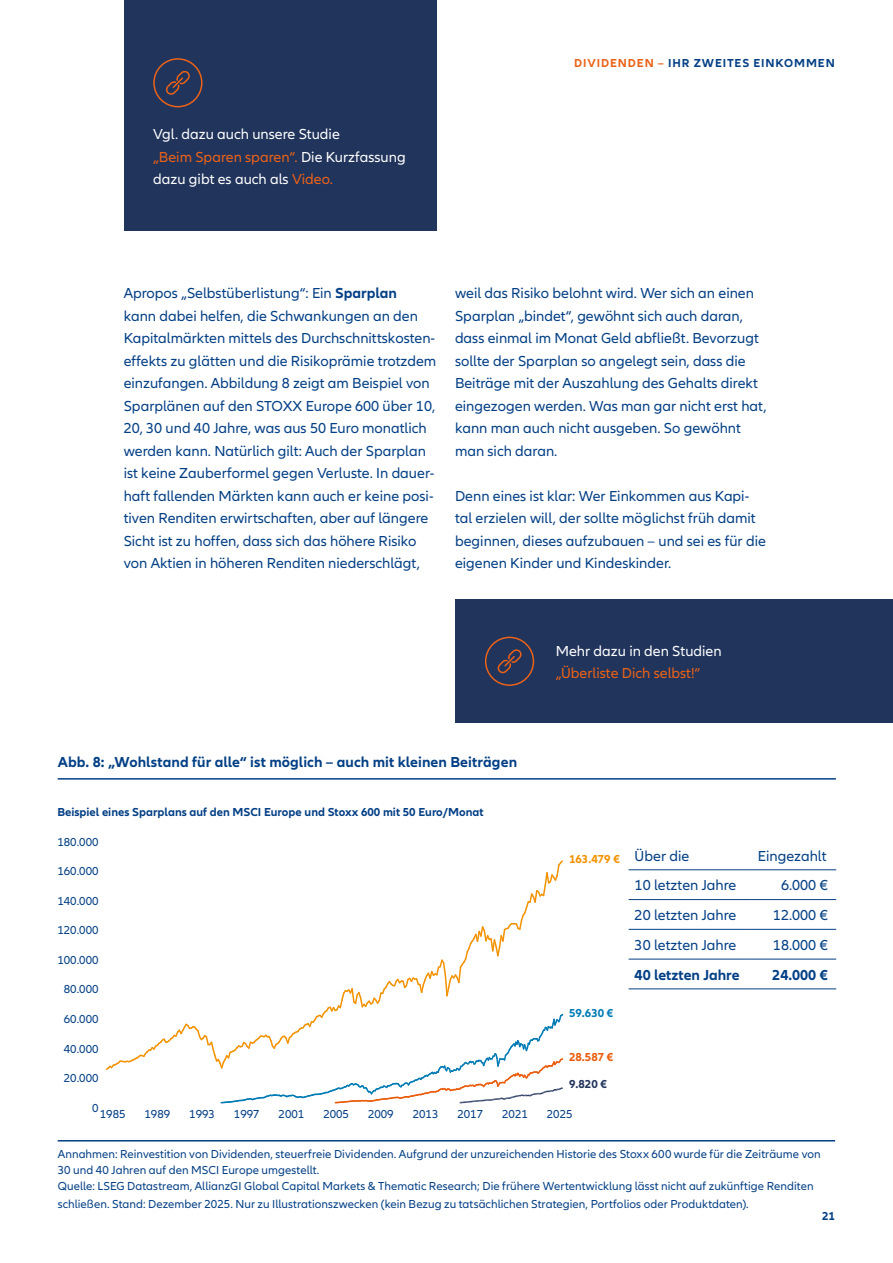
<style>
.page{position:relative;width:893px;height:1263px;background:#fff}
.page>*{position:absolute;margin:0;border:0;box-sizing:border-box;transform-origin:0 0}
.t1{font:15px/22.5px "Allianz Neo";color:#033f85}
.t2{font:15px/22.5px "Allianz Neo";color:#fff}
.t3{font:700 15px "Allianz Neo";letter-spacing:.005em;color:#033f85}
.t4{font:15px "Allianz Neo";color:#eb6218}
.t5{font:12px/15.6px "Allianz Neo";letter-spacing:.005em;color:#033f85}
.t6{font:700 12px "Allianz Neo";color:#033f85}
.t7{font:700 12px "Allianz Neo";letter-spacing:.075em;color:#033f85}
.t8{font:700 12px "Allianz Neo";color:#f39200}
.t9{font:700 12px "Allianz Neo";color:#007bb5}
.t10{font:700 12px "Allianz Neo";color:#ea5b0b}
.t11{font:700 12px "Allianz Neo";color:#21345c}
.s1{color:#eb6218}
.s2{color:#033f85}
.s3{font-weight:700}
</style>
<div class="page">
<div style="left:455px;top:600px;width:438px;height:123px;background:#21345c"></div>
<div style="left:124px;top:0;width:312px;height:230px;background:#21345c"></div>
<svg style="left:105px;top:860px;width:459px;height:243px"></svg>
<hr style="left:58px;top:778px;width:778px;height:2px;background:#033f85">
<hr style="left:58px;top:1140px;width:777px;height:1px;background:#033f85">
<svg style="left:153px;top:58px;width:50px;height:50px"></svg>
<svg style="left:484px;top:636px;width:51px;height:50px"></svg>
<hr style="left:629px;top:869px;width:123px;height:1px;background:#033f85">
<hr style="left:752px;top:869px;width:84px;height:1px;background:#033f85">
<hr style="left:629px;top:899px;width:123px;height:1px;background:#033f85">
<hr style="left:752px;top:899px;width:84px;height:1px;background:#033f85">
<hr style="left:629px;top:929px;width:123px;height:1px;background:#033f85">
<hr style="left:752px;top:929px;width:84px;height:1px;background:#033f85">
<hr style="left:629px;top:959px;width:123px;height:1px;background:#033f85">
<hr style="left:752px;top:959px;width:84px;height:1px;background:#033f85">
<hr style="left:629px;top:988px;width:123px;height:1px;background:#033f85">
<hr style="left:752px;top:988px;width:84px;height:1px;background:#033f85">
<p class="t2" style="left:153px;top:123px;width:254px">Vgl. dazu auch unsere Studie<br><span class="s1">„Beim Sparen sparen“.</span> Die Kurzfassung dazu gibt es auch als <span class="s1">Video.</span><span class="s2">.</span></p>
<p class="t7" style="left:574px;top:56px;width:262px"><span class="s1">DIVIDENDEN –</span> IHR ZWEITES EINKOMMEN</p>
<p class="t1" style="left:124px;top:282px;width:314px">Apropos „Selbstüberlistung“: Ein <span class="s3">Sparplan<br></span>kann dabei helfen, die Schwankungen an den Kapitalmärkten mittels des Durchschnittskosten&shy;effekts zu glätten und die Risikoprämie trotzdem einzufangen. Abbildung 8 zeigt am Beispiel von Sparplänen auf den STOXX Europe 600 über 10, 20, 30 und 40 Jahre, was aus 50 Euro monatlich werden kann. Natürlich gilt: Auch der Sparplan ist keine Zauberformel gegen Verluste. In dauer&shy;haft fallenden Märkten kann auch er keine posi&shy;tiven Renditen erwirtschaften, aber auf längere Sicht ist zu hoffen, dass sich das höhere Risiko von Aktien in höheren Renditen niederschlägt,</p>
<p class="t1" style="left:455px;top:282px;width:313px">weil das Risiko belohnt wird. Wer sich an einen Sparplan „bindet“, gewöhnt sich auch daran, dass einmal im Monat Geld abfließt. Bevorzugt sollte der Sparplan so angelegt sein, dass die Beiträge mit der Auszahlung des Gehalts direkt eingezogen werden. Was man gar nicht erst hat, kann man auch nicht ausgeben. So gewöhnt man sich daran.</p>
<p class="t1" style="left:455px;top:485px;width:312px">Denn eines ist klar: Wer Einkommen aus Kapi&shy;tal erzielen will, der sollte möglichst früh damit beginnen, dieses aufzubauen – und sei es für die eigenen Kinder und Kindeskinder.</p>
<p class="t3" style="left:58px;top:753px;width:461px">Abb. 8: „Wohlstand für alle“ ist möglich – auch mit kleinen Beiträgen</p>
<p class="t6" style="left:57px;top:805px;width:428px">Beispiel eines Sparplans auf den MSCI Europe und Stoxx 600 mit 50 Euro/Monat</p>
<p class="t5" style="left:57px;top:834px;width:43px">180.000</p>
<p class="t5" style="left:57px;top:864px;width:43px">160.000</p>
<p class="t5" style="left:57px;top:893px;width:43px">140.000</p>
<p class="t5" style="left:57px;top:923px;width:43px">120.000</p>
<p class="t5" style="left:57px;top:952px;width:43px">100.000</p>
<p class="t5" style="left:64px;top:982px;width:36px">80.000</p>
<p class="t5" style="left:64px;top:1011px;width:36px">60.000</p>
<p class="t5" style="left:64px;top:1041px;width:36px">40.000</p>
<p class="t5" style="left:64px;top:1071px;width:36px">20.000</p>
<p class="t2" style="left:556px;top:640px;width:167px">Mehr dazu in den Studien</p>
<p class="t4" style="left:556px;top:665px;width:146px">„Überliste Dich selbst!“</p>
<p class="t8" style="left:569px;top:852px;width:52px">163.479 €</p>
<p class="t9" style="left:569px;top:1005px;width:46px">59.630 €</p>
<p class="t10" style="left:569px;top:1050px;width:46px">28.587 €</p>
<p class="t11" style="left:569px;top:1077px;width:39px">9.820 €</p>
<p class="t1" style="left:635px;top:845px;width:56px">Über die</p>
<p class="t1" style="left:758px;top:845px;width:70px">Eingezahlt</p>
<p class="t1" style="left:635px;top:874px;width:103px">10 letzten Jahre</p>
<p class="t1" style="left:781px;top:874px;width:48px">6.000 €</p>
<p class="t1" style="left:635px;top:904px;width:103px">20 letzten Jahre</p>
<p class="t1" style="left:773px;top:904px;width:56px">12.000 €</p>
<p class="t1" style="left:635px;top:934px;width:103px">30 letzten Jahre</p>
<p class="t1" style="left:773px;top:934px;width:56px">18.000 €</p>
<p class="t3" style="left:635px;top:966px;width:106px">40 letzten Jahre</p>
<p class="t3" style="left:772px;top:966px;width:57px">24.000 €</p>
<p class="t5" style="left:92px;top:1100px;width:8px">0</p>
<p class="t5" style="left:100px;top:1106px;width:27px">1985</p>
<p class="t5" style="left:145px;top:1106px;width:27px">1989</p>
<p class="t5" style="left:189px;top:1106px;width:27px">1993</p>
<p class="t5" style="left:234px;top:1106px;width:27px">1997</p>
<p class="t5" style="left:279px;top:1106px;width:27px">2001</p>
<p class="t5" style="left:323px;top:1106px;width:27px">2005</p>
<p class="t5" style="left:368px;top:1106px;width:27px">2009</p>
<p class="t5" style="left:413px;top:1106px;width:27px">2013</p>
<p class="t5" style="left:457px;top:1106px;width:27px">2017</p>
<p class="t5" style="left:502px;top:1106px;width:27px">2021</p>
<p class="t5" style="left:547px;top:1106px;width:27px">2025</p>
<p class="t5" style="left:58px;top:1147px;width:764px">Annahmen: Reinvestition von Dividenden, steuerfreie Dividenden. Aufgrund der unzureichenden Historie des Stoxx 600 wurde für die Zeiträume von<br>30 und 40 Jahren auf den MSCI Europe umgestellt.<br>Quelle: LSEG Datastream, AllianzGI Global Capital Markets &amp; Thematic Research; Die frühere Wertentwicklung lässt nicht auf zukünftige Renditen</p>
<p class="t5" style="left:58px;top:1196px;width:693px">schließen. Stand: Dezember 2025. Nur zu Illustrationszwecken (kein Bezug zu tatsächlichen Strategien, Portfolios oder Produktdaten).</p>
<p class="t6" style="left:822px;top:1209px;width:14px">21</p>
</div>
